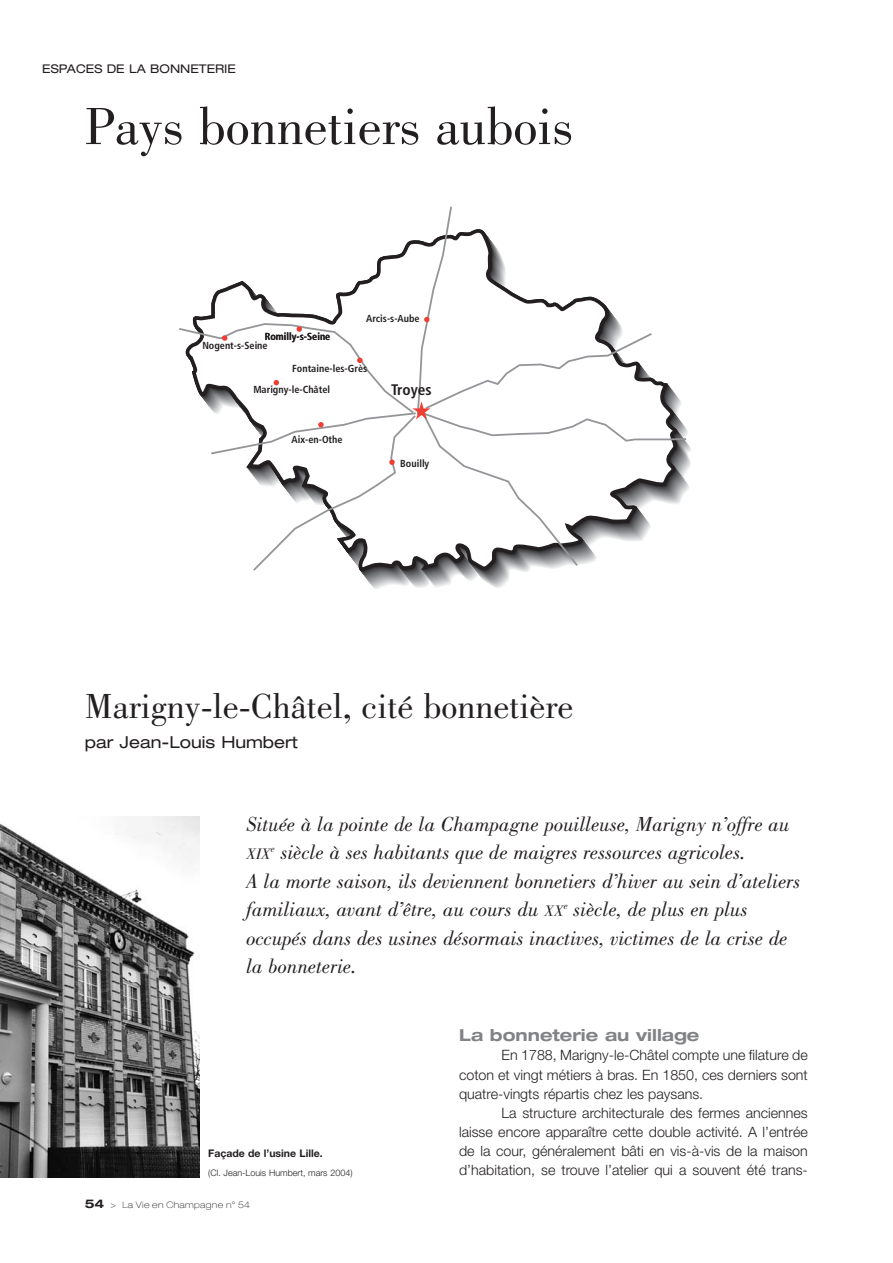
<style>
.page{position:relative;width:893px;height:1263px;background:#fff}
.page>*{position:absolute;margin:0;border:0;box-sizing:border-box;transform-origin:0 0}
.t1{font:54px "Bodoni";color:#231f20}
.t2{font:36px "Bodoni";color:#231f20}
.t3{font:italic 21px/28.5px "Bodoni";color:#231f20}
.t4{font:700 expanded 16.5px "Helvetica Neue";color:#808285}
.t5{font:expanded 16.5px "Helvetica Neue";color:#231f20}
.t6{font:italic 15.75px "Bodoni";color:#231f20}
.t7{font:700 condensed 15.3px "Frutiger";color:#231f20}
.t8{font:300 14.25px/19px "Helvetica Neue";color:#231f20;text-align:justify}
.t9{font:expanded 12px "Helvetica Neue";color:#231f20}
.t10{font:700 10.5px "Helvetica Neue";color:#231f20}
.t11{font:700 condensed 10.2px/9px "Frutiger";color:#231f20}
.t12{font:300 9px "Helvetica Neue";color:#231f20}
.t13{font:100 expanded 9px "Helvetica Neue";letter-spacing:.03em;color:#231f20}
.s1{font-size:15.75px}
.s2{font-weight:700;font-size:12px}
</style>
<div class="page">
<svg style="left:179px;top:206px;width:509px;height:367px"></svg>
<img style="left:0;top:816px;width:200px;height:362px">
<p class="t9" style="left:42px;top:64px;width:195px">ESPACES DE LA BONNETERIE</p>
<h1 class="t1" style="left:85px;top:105px;width:490px">Pays bonnetiers aubois</h1>
<p class="t11" style="left:202px;top:333px;width:130px;text-indent:62px">Romilly-s-Seine<br>Nogent-s-Seine</p>
<p class="t11" style="left:366px;top:315px;width:55px">Arcis-s-Aube</p>
<p class="t11" style="left:253px;top:359px;width:115px;line-height:20.4px;text-indent:39px">Fontaine-les-Grès<br>Marigny-le-Châtel</p>
<p class="t11" style="left:292px;top:436px;width:53px">Aix-en-Othe</p>
<p class="t7" style="left:391px;top:384px;width:42px">Troyes</p>
<p class="t11" style="left:400px;top:460px;width:31px">Bouilly</p>
<h2 class="t2" style="left:85px;top:692px;width:490px">Marigny-le-Châtel, cité bonnetière</h2>
<p class="t5" style="left:85px;top:737px;width:215px">par Jean-Louis Humbert</p>
<h3 class="t3" style="left:246px;top:812px;width:545px">Située à la pointe de la Champagne pouilleuse, Marigny n’offre au</h3>
<p class="t6" style="left:246px;top:848px;width:26px">XIX</p>
<p class="t3" style="left:246px;top:840px;width:555px;text-indent:24px"><sup>e</sup> siècle à ses habitants que de maigres ressources agricoles.<br>A la morte saison, ils deviennent bonnetiers d’hiver au sein d’ateliers familiaux, avant d’être, au cours du <span class="s1">XX</span><sup>e</sup> siècle, de plus en plus occupés dans des usines désormais inactives, victimes de la crise de la bonneterie.</p>
<p class="t10" style="left:208px;top:1150px;width:116px">Façade de l’usine Lille.</p>
<p class="t12" style="left:208px;top:1170px;width:146px">(Cl. Jean-Louis Humbert, mars 2004)</p>
<p class="t13" style="left:85px;top:1201px;width:167px"><span class="s2">54</span> &gt; La Vie en Champagne n° 54</p>
<p class="t4" style="left:459px;top:1029px;width:242px">La bonneterie au village</p>
<p class="t8" style="left:459px;top:1047px;width:350px;text-indent:43px">En 1788, Marigny-le-Châtel compte une filature de coton et vingt métiers à bras. En 1850, ces derniers sont quatre-vingts répartis chez les paysans.</p>
<p class="t8" style="left:459px;top:1105px;width:350px;text-indent:43px">La structure architecturale des fermes anciennes laisse encore apparaître cette double activité. A l’entrée de la cour, généralement bâti en vis-à-vis de la maison d’habitation, se trouve l’atelier qui a souvent été trans-</p>
</div>
